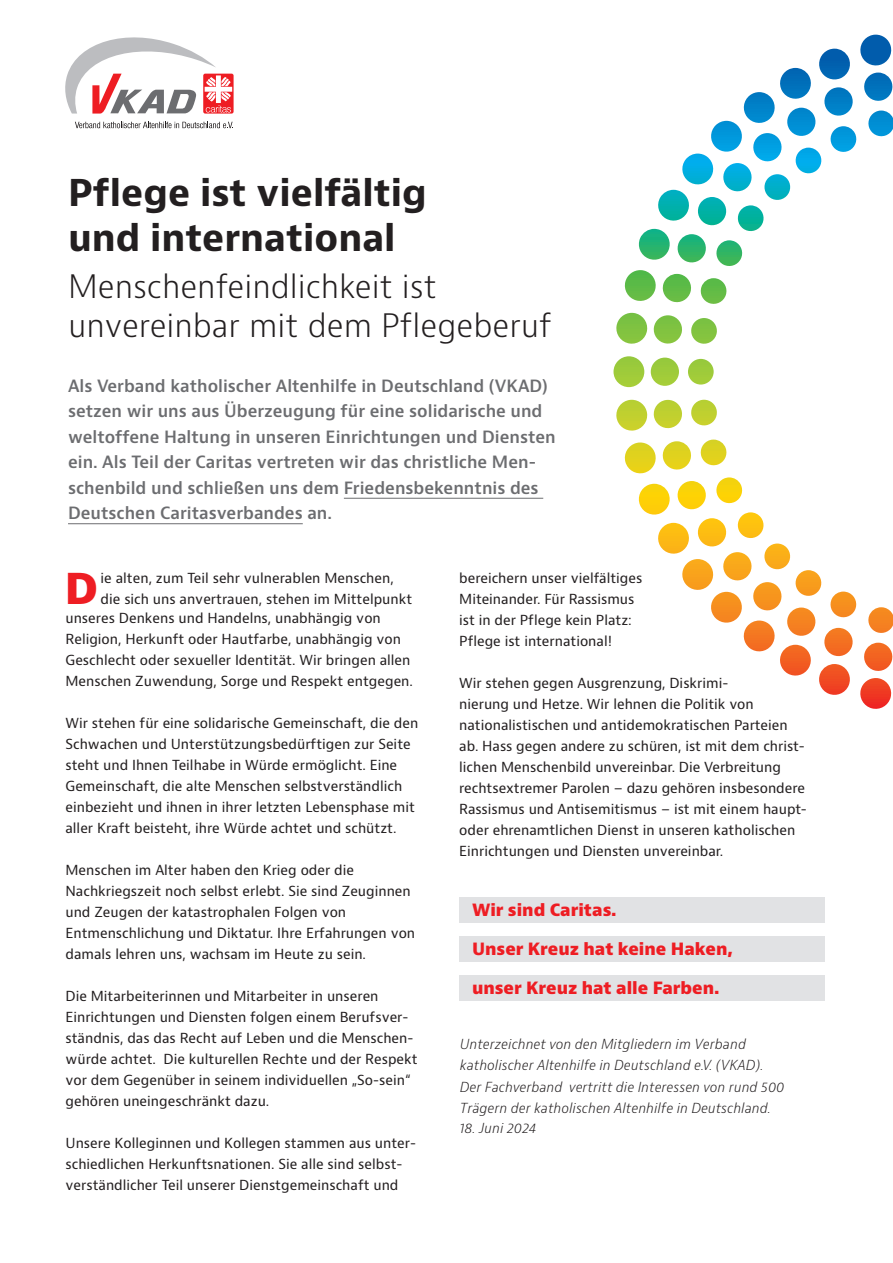
<style>
.page{position:relative;width:893px;height:1263px;background:#fff}
.page>*{position:absolute;margin:0;border:0;box-sizing:border-box;transform-origin:0 0}
.t1{font:800 41.4px "Bernino Sans";color:#ee1d23}
.t2{font:700 36px/45px "Bernino Sans";color:#231f20}
.t3{font:300 31.5px/39px "Bernino Sans";color:#231f20}
.t4{font:600 16.5px/25.5px "Bernino Sans";color:#6c6d70}
.t5{font:800 16.5px "Bernino Sans";color:#ee1d23}
.t6{font:13.5px/21px "Bernino Sans";color:#231f20}
.t7{font:italic 300 13.5px/21.1px "Bernino Sans";color:#231f20}
</style>
<div class="page">
<div style="left:203px;top:74px;width:31px;height:40px;background:#ee1d23;border-radius:2px"></div>
<svg style="left:75px;top:122px;width:158px;height:6px"></svg>
<svg style="left:65px;top:37px;width:167px;height:77px"></svg>
<hr style="left:344px;top:498px;width:199px;height:1px;background:#6c6d70">
<hr style="left:68px;top:523px;width:235px;height:1px;background:#6c6d70">
<div style="left:459px;top:897px;width:366px;height:26px;background:#e1e2e4"></div>
<div style="left:459px;top:936px;width:366px;height:26px;background:#e1e2e4"></div>
<div style="left:459px;top:975px;width:366px;height:26px;background:#e1e2e4"></div>
<div style="left:613px;top:356px;width:31px;height:31px;background:#9fcb3b;border-radius:15px"></div>
<svg style="left:616px;top:313px;width:66px;height:31px"></svg>
<div style="left:651px;top:358px;width:28px;height:28px;background:#9fcb3b;border-radius:14px"></div>
<svg style="left:616px;top:400px;width:66px;height:31px"></svg>
<svg style="left:624px;top:35px;width:269px;height:269px"></svg>
<svg style="left:691px;top:318px;width:26px;height:26px"></svg>
<svg style="left:688px;top:359px;width:26px;height:26px"></svg>
<svg style="left:691px;top:400px;width:26px;height:26px"></svg>
<svg style="left:624px;top:440px;width:269px;height:269px"></svg>
<h2 class="t2" style="left:68px;top:171px;width:360px">Pflege ist vielfältig und international</h2>
<h3 class="t3" style="left:68px;top:268px;width:485px">Menschenfeindlichkeit ist unvereinbar mit dem Pflegeberuf</h3>
<p class="t4" style="left:68px;top:373px;width:489px">Als Verband katholischer Altenhilfe in Deutschland (VKAD) setzen wir uns aus Überzeugung für eine solidarische und weltoffene Haltung in unseren Einrichtungen und Diensten ein. Als Teil der Caritas vertreten wir das christliche Men&shy;schenbild und schließen uns dem Friedensbekenntnis des Deutschen Caritasverbandes an.</p>
<h1 class="t1" style="left:65px;top:561px;width:35px">D</h1>
<p class="t6" style="left:101px;top:568px;width:313px">ie alten, zum Teil sehr vulnerablen Menschen, die sich uns anvertrauen, stehen im Mittelpunkt</p>
<p class="t6" style="left:65px;top:608px;width:349px">unseres Denkens und Handelns, unabhängig von Religion, Herkunft oder Hautfarbe, unabhängig von Geschlecht oder sexueller Identität. Wir bringen allen Menschen Zuwendung, Sorge und Respekt entgegen.</p>
<p class="t6" style="left:65px;top:713px;width:354px">Wir stehen für eine solidarische Gemeinschaft, die den Schwachen und Unterstützungsbedürftigen zur Seite steht und Ihnen Teilhabe in Würde ermöglicht. Eine Gemeinschaft, die alte Menschen selbstverständlich einbezieht und ihnen in ihrer letzten Lebensphase mit aller Kraft beisteht, ihre Würde achtet und schützt.</p>
<p class="t6" style="left:65px;top:860px;width:351px">Menschen im Alter haben den Krieg oder die Nachkriegszeit noch selbst erlebt. Sie sind Zeuginnen und Zeugen der katastrophalen Folgen von Entmenschlichung und Diktatur. Ihre Erfahrungen von damals lehren uns, wachsam im Heute zu sein.</p>
<p class="t6" style="left:65px;top:986px;width:354px">Die Mitarbeiterinnen und Mitarbeiter in unseren Einrichtungen und Diensten folgen einem Berufsver&shy;ständnis, das das Recht auf Leben und die Menschen&shy;würde achtet. Die kulturellen Rechte und der Respekt vor dem Gegenüber in seinem individuellen „So-sein“ gehören uneingeschränkt dazu.</p>
<p class="t6" style="left:65px;top:1133px;width:352px">Unsere Kolleginnen und Kollegen stammen aus unter&shy;schiedlichen Herkunftsnationen. Sie alle sind selbst&shy;verständlicher Teil unserer Dienstgemeinschaft und</p>
<p class="t6" style="left:459px;top:568px;width:185px">bereichern unser vielfältiges<br>Miteinander. Für Rassismus ist in der Pflege kein Platz:<br>Pflege ist international!</p>
<p class="t6" style="left:459px;top:673px;width:349px">Wir stehen gegen Ausgrenzung, Diskrimi-<br>nierung und Hetze. Wir lehnen die Politik von nationalistischen und antidemokratischen Parteien ab. Hass gegen andere zu schüren, ist mit dem christ&shy;lichen Menschenbild unvereinbar. Die Verbreitung rechtsextremer Parolen – dazu gehören insbesondere Rassismus und Antisemitismus – ist mit einem haupt&shy;oder ehrenamtlichen Dienst in unseren katholischen Einrichtungen und Diensten unvereinbar.</p>
<p class="t5" style="left:472px;top:899px;width:146px">Wir sind Caritas.</p>
<p class="t5" style="left:472px;top:938px;width:262px">Unser Kreuz hat keine Haken,</p>
<p class="t5" style="left:472px;top:977px;width:249px">unser Kreuz hat alle Farben.</p>
<p class="t7" style="left:460px;top:1034px;width:326px">Unterzeichnet von den Mitgliedern im Verband katholischer Altenhilfe in Deutschland e.V. (VKAD).<br>Der Fachverband vertritt die Interessen von rund 500<br>Trägern der katholischen Altenhilfe in Deutschland.</p>
<p class="t7" style="left:460px;top:1118px;width:78px">18. Juni 2024</p>
</div>
